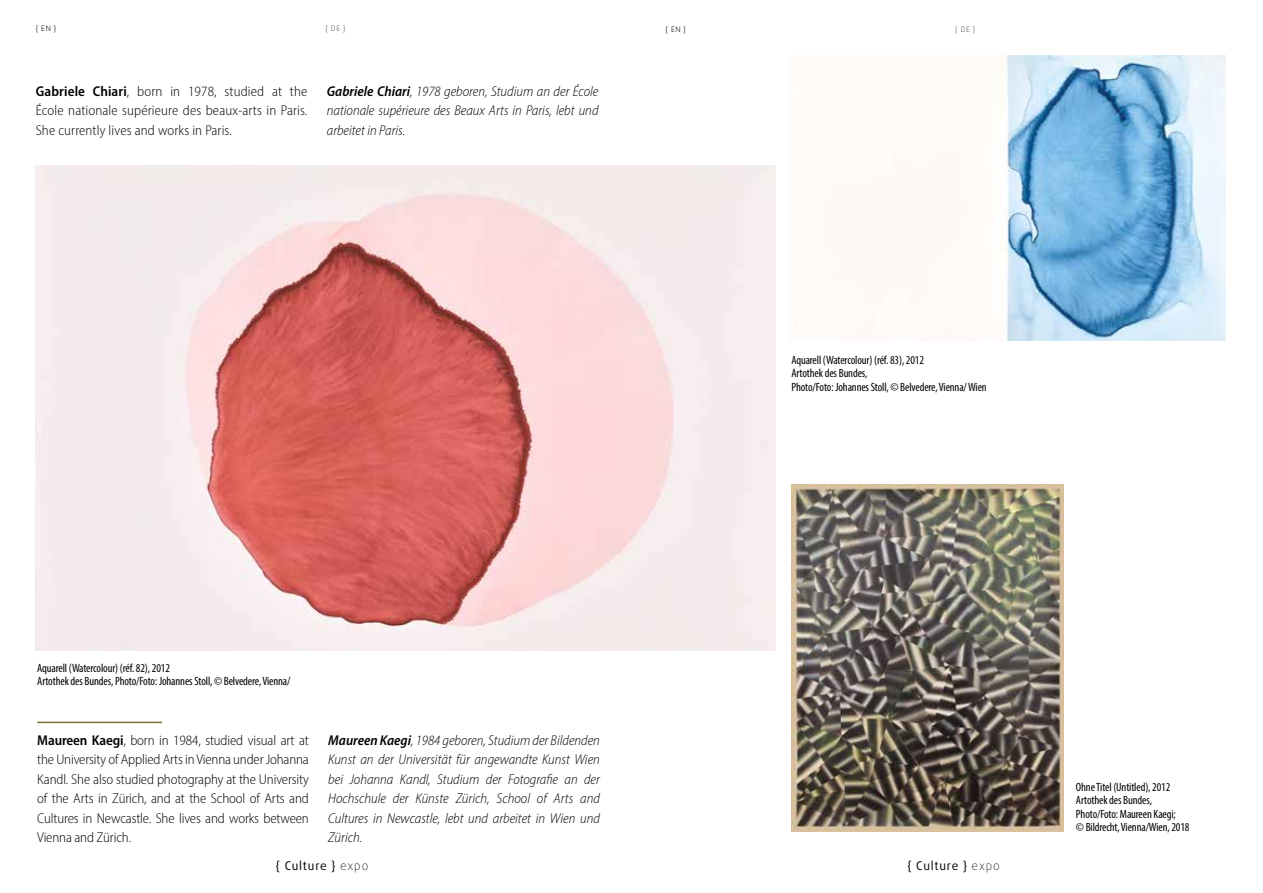
<style>
.page{position:relative;width:1263px;height:893px;background:#fff}
.page>*{position:absolute;margin:0;border:0;box-sizing:border-box;transform-origin:0 0}
.t1{font:300 semi-condensed 14.25px/19.5px "Myriad Pro";letter-spacing:-.005em;color:#000;text-align:justify}
.t2{font:italic 300 semi-condensed 14.25px/19.5px "Myriad Pro";color:#000;text-align:justify}
.t3{font:condensed 12px/13.5px "Myriad Pro";letter-spacing:-.01em;color:#000}
.t4{font:12px "Daxline Pro";letter-spacing:.065em;color:#000}
.t5{font:300 7.5px "Daxline Pro";color:#000}
.t6{font:300 7.5px "Daxline Pro";color:#58595b}
.s1{font-weight:600}
.s2{font-weight:100}
</style>
<div class="page">
<img style="left:36px;top:166px;width:740px;height:484px">
<img style="left:999px;top:55px;width:226px;height:285px">
<img style="left:791px;top:485px;width:272px;height:346px">
<hr style="left:37px;top:722px;width:125px;height:1px;background:#7c7435">
<p class="t5" style="left:36px;top:24px;width:22px">{ EN }</p>
<p class="t6" style="left:325px;top:24px;width:21px">{ DE }</p>
<p class="t5" style="left:666px;top:24px;width:22px">{ EN }</p>
<p class="t6" style="left:955px;top:24px;width:21px">{ DE }</p>
<p class="t1" style="left:36px;top:81px;width:273px"><span class="s1">Gabriele Chiari</span>, born in 1978, studied at the École nationale supérieure des beaux-arts in Paris.<br>She currently lives and works in Paris.</p>
<p class="t2" style="left:327px;top:81px;width:273px"><span class="s1">Gabriele Chiari</span>, 1978 geboren, Studium an der École nationale supérieure des Beaux Arts in Paris, lebt und arbeitet in Paris.</p>
<p class="t3" style="left:791px;top:353px;width:197px">Aquarell (Watercolour) (réf. 83), 2012<br>Artothek des Bundes,<br>Photo/Foto: Johannes Stoll, © Belvedere, Vienna/ Wien</p>
<p class="t3" style="left:37px;top:661px;width:255px">Aquarell (Watercolour) (réf. 82), 2012<br>Artothek des Bundes, Photo/Foto: Johannes Stoll, © Belvedere, Vienna/</p>
<p class="t1" style="left:37px;top:730px;width:273px"><span class="s1">Maureen Kaegi</span>, born in 1984, studied visual art at the University of Applied Arts in Vienna under Johanna Kandl. She also studied photography at the University of the Arts in Zürich, and at the School of Arts and Cultures in Newcastle. She lives and works between Vienna and Zürich.</p>
<p class="t2" style="left:328px;top:730px;width:273px"><span class="s1">Maureen Kaegi</span>, 1984 geboren, Studium der Bildenden Kunst an der Universität für angewandte Kunst Wien bei Johanna Kandl, Studium der Fotografie an der Hochschule der Künste Zürich, School of Arts and Cultures in Newcastle, lebt und arbeitet in Wien und Zürich.</p>
<p class="t4" style="left:276px;top:857px;width:94px">{ Culture } <span class="s2">expo</span></p>
<p class="t4" style="left:907px;top:857px;width:94px">{ Culture } <span class="s2">expo</span></p>
<p class="t3" style="left:1076px;top:780px;width:115px">Ohne Titel (Untitled), 2012<br>Artothek des Bundes,<br>Photo/Foto: Maureen Kaegi;<br>© Bildrecht, Vienna/Wien, 2018</p>
</div>
